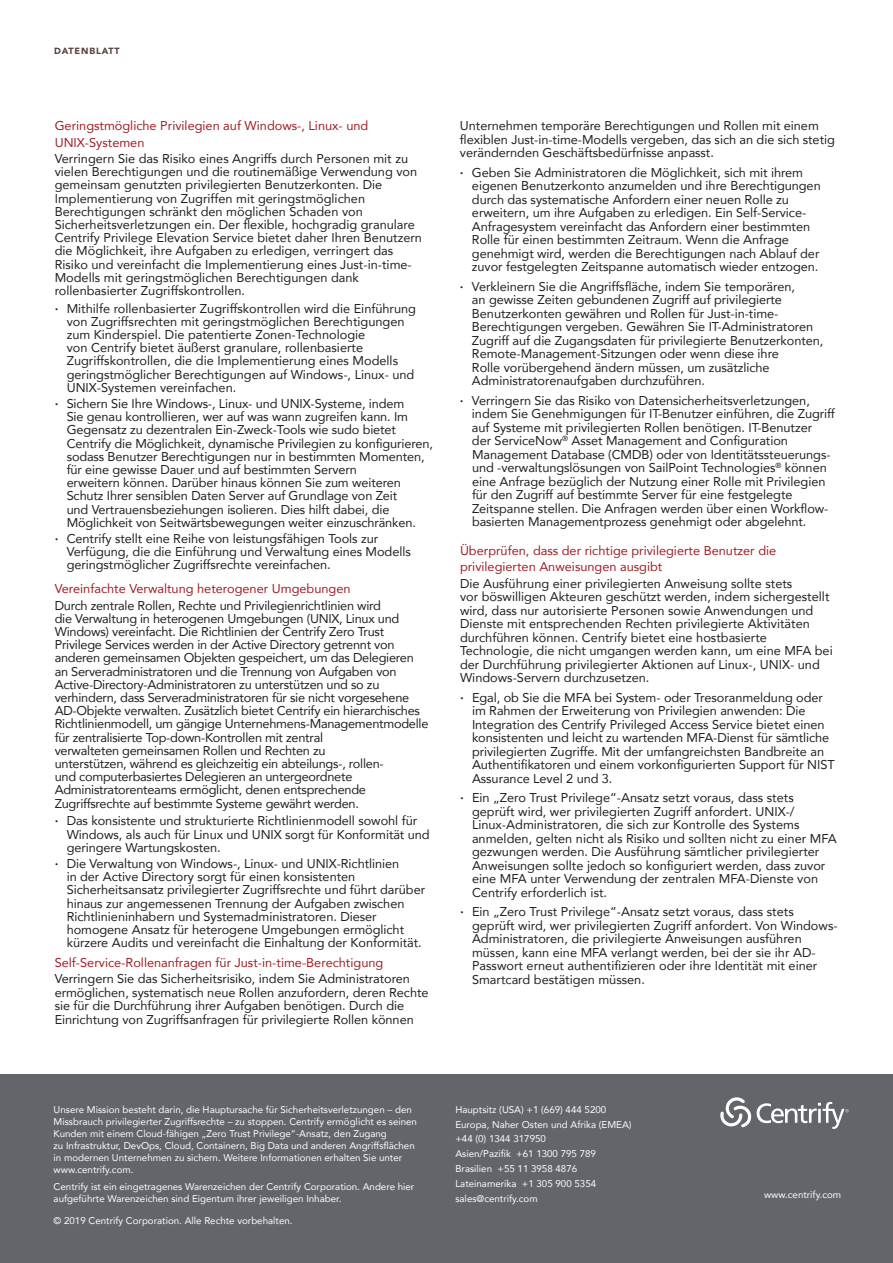
<style>
.page{position:relative;width:893px;height:1263px;background:#fff}
.page>*{position:absolute;margin:0;border:0;box-sizing:border-box;transform-origin:0 0}
.t1{font:12.75px/13.5px "Avenir";letter-spacing:-.005em;color:#231f20}
.t2{font:12.75px/16.5px "Avenir";color:#a11d23}
.t3{font:9.75px/12px "Avenir";color:#fff}
.t4{font:900 9px "Avenir";letter-spacing:.1em;color:#57423f}
.s1{font-weight:800}
</style>
<div class="page">
<div style="left:0;top:1074px;width:893px;height:189px;background:#63656a"></div>
<svg style="left:720px;top:1097px;width:129px;height:32px"></svg>
<p class="t4" style="left:54px;top:43px;width:67px">DATENBLATT</p>
<p class="t2" style="left:55px;top:117px;width:315px">Geringstmögliche Privilegien auf Windows-, Linux- und<br>UNIX-Systemen</p>
<p class="t1" style="left:55px;top:152px;width:369px">Verringern Sie das Risiko eines Angriffs durch Personen mit zu vielen Berechtigungen und die routinemäßige Verwendung von gemeinsam genutzten privilegierten Benutzerkonten. Die Implementierung von Zugriffen mit geringstmöglichen Berechtigungen schränkt den möglichen Schaden von Sicherheitsverletzungen ein. Der flexible, hochgradig granulare Centrify Privilege Elevation Service bietet daher Ihren Benutzern die Möglichkeit, ihre Aufgaben zu erledigen, verringert das Risiko und vereinfacht die Implementierung eines Just-in-time-Modells mit geringstmöglichen Berechtigungen dank rollenbasierter Zugriffskontrollen.</p>
<p class="t1" style="left:67px;top:301px;width:351px;text-indent:-12px"><span class="s1">·</span> Mithilfe rollenbasierter Zugriffskontrollen wird die Einführung von Zugriffsrechten mit geringstmöglichen Berechtigungen zum Kinderspiel. Die patentierte Zonen-Technologie<br>von Centrify bietet äußerst granulare, rollenbasierte Zugriffskontrollen, die die Implementierung eines Modells geringstmöglicher Berechtigungen auf Windows-, Linux- und UNIX-Systemen vereinfachen.</p>
<p class="t1" style="left:67px;top:397px;width:368px;text-indent:-12px"><span class="s1">·</span> Sichern Sie Ihre Windows-, Linux- und UNIX-Systeme, indem<br>Sie genau kontrollieren, wer auf was wann zugreifen kann. Im Gegensatz zu dezentralen Ein-Zweck-Tools wie sudo bietet Centrify die Möglichkeit, dynamische Privilegien zu konfigurieren, sodass Benutzer Berechtigungen nur in bestimmten Momenten, für eine gewisse Dauer und auf bestimmten Servern<br>erweitern können. Darüber hinaus können Sie zum weiteren Schutz Ihrer sensiblen Daten Server auf Grundlage von Zeit<br>und Vertrauensbeziehungen isolieren. Dies hilft dabei, die Möglichkeit von Seitwärtsbewegungen weiter einzuschränken.</p>
<p class="t1" style="left:67px;top:532px;width:346px;text-indent:-12px"><span class="s1">·</span> Centrify stellt eine Reihe von leistungsfähigen Tools zur<br>Verfügung, die die Einführung und Verwaltung eines Modells geringstmöglicher Zugriffsrechte vereinfachen.</p>
<p class="t2" style="left:55px;top:580px;width:297px">Vereinfachte Verwaltung heterogener Umgebungen</p>
<p class="t1" style="left:55px;top:598px;width:375px">Durch zentrale Rollen, Rechte und Privilegienrichtlinien wird<br>die Verwaltung in heterogenen Umgebungen (UNIX, Linux und Windows) vereinfacht. Die Richtlinien der Centrify Zero Trust Privilege Services werden in der Active Directory getrennt von anderen gemeinsamen Objekten gespeichert, um das Delegieren an Serveradministratoren und die Trennung von Aufgaben von Active-Directory-Administratoren zu unterstützen und so zu verhindern, dass Serveradministratoren für sie nicht vorgesehene AD-Objekte verwalten. Zusätzlich bietet Centrify ein hierarchisches Richtlinienmodell, um gängige Unternehmens-Managementmodelle für zentralisierte Top-down-Kontrollen mit zentral<br>verwalteten gemeinsamen Rollen und Rechten zu<br>unterstützen, während es gleichzeitig ein abteilungs-, rollen-<br>und computerbasiertes Delegieren an untergeordnete Administratorenteams ermöglicht, denen entsprechende Zugriffsrechte auf bestimmte Systeme gewährt werden.</p>
<p class="t1" style="left:67px;top:814px;width:365px;text-indent:-12px"><span class="s1">·</span> Das konsistente und strukturierte Richtlinienmodell sowohl für<br>Windows, als auch für Linux und UNIX sorgt für Konformität und geringere Wartungskosten.</p>
<p class="t1" style="left:67px;top:856px;width:360px;text-indent:-12px"><span class="s1">·</span> Die Verwaltung von Windows-, Linux- und UNIX-Richtlinien<br>in der Active Directory sorgt für einen konsistenten Sicherheitsansatz privilegierter Zugriffsrechte und führt darüber hinaus zur angemessenen Trennung der Aufgaben zwischen Richtlinieninhabern und Systemadministratoren. Dieser homogene Ansatz für heterogene Umgebungen ermöglicht kürzere Audits und vereinfacht die Einhaltung der Konformität.</p>
<p class="t2" style="left:55px;top:953px;width:330px">Self-Service-Rollenanfragen für Just-in-time-Berechtigung</p>
<p class="t1" style="left:55px;top:971px;width:375px">Verringern Sie das Sicherheitsrisiko, indem Sie Administratoren ermöglichen, systematisch neue Rollen anzufordern, deren Rechte sie für die Durchführung ihrer Aufgaben benötigen. Durch die Einrichtung von Zugriffsanfragen für privilegierte Rollen können</p>
<p class="t1" style="left:460px;top:119px;width:376px">Unternehmen temporäre Berechtigungen und Rollen mit einem flexiblen Just-in-time-Modells vergeben, das sich an die sich stetig verändernden Geschäftsbedürfnisse anpasst.</p>
<p class="t1" style="left:472px;top:165px;width:350px;text-indent:-12px"><span class="s1">·</span> Geben Sie Administratoren die Möglichkeit, sich mit ihrem eigenen Benutzerkonto anzumelden und ihre Berechtigungen durch das systematische Anfordern einer neuen Rolle zu erweitern, um ihre Aufgaben zu erledigen. Ein Self-Service-Anfragesystem vereinfacht das Anfordern einer bestimmten Rolle für einen bestimmten Zeitraum. Wenn die Anfrage genehmigt wird, werden die Berechtigungen nach Ablauf der zuvor festgelegten Zeitspanne automatisch wieder entzogen.</p>
<p class="t1" style="left:472px;top:279px;width:353px;text-indent:-12px"><span class="s1">·</span> Verkleinern Sie die Angriffsfläche, indem Sie temporären,<br>an gewisse Zeiten gebundenen Zugriff auf privilegierte Benutzerkonten gewähren und Rollen für Just-in-time-Berechtigungen vergeben. Gewähren Sie IT-Administratoren Zugriff auf die Zugangsdaten für privilegierte Benutzerkonten, Remote-Management-Sitzungen oder wenn diese ihre<br>Rolle vorübergehend ändern müssen, um zusätzliche Administratorenaufgaben durchzuführen.</p>
<p class="t1" style="left:472px;top:393px;width:364px;text-indent:-12px"><span class="s1">·</span> Verringern Sie das Risiko von Datensicherheitsverletzungen, indem Sie Genehmigungen für IT-Benutzer einführen, die Zugriff auf Systeme mit privilegierten Rollen benötigen. IT-Benutzer<br>der ServiceNow<sup>®</sup> Asset Management and Configuration Management Database (CMDB) oder von Identitätssteuerungs&shy;und -verwaltungslösungen von SailPoint Technologies<sup>®</sup> können eine Anfrage bezüglich der Nutzung einer Rolle mit Privilegien für den Zugriff auf bestimmte Server für eine festgelegte Zeitspanne stellen. Die Anfragen werden über einen Workflow&shy;basierten Managementprozess genehmigt oder abgelehnt.</p>
<p class="t2" style="left:460px;top:542px;width:318px">Überprüfen, dass der richtige privilegierte Benutzer die privilegierten Anweisungen ausgibt</p>
<p class="t1" style="left:460px;top:576px;width:374px">Die Ausführung einer privilegierten Anweisung sollte stets<br>vor böswilligen Akteuren geschützt werden, indem sichergestellt wird, dass nur autorisierte Personen sowie Anwendungen und Dienste mit entsprechenden Rechten privilegierte Aktivitäten durchführen können. Centrify bietet eine hostbasierte Technologie, die nicht umgangen werden kann, um eine MFA bei der Durchführung privilegierter Aktionen auf Linux-, UNIX- und Windows-Servern durchzusetzen.</p>
<p class="t1" style="left:472px;top:690px;width:364px;text-indent:-12px"><span class="s1">·</span> Egal, ob Sie die MFA bei System- oder Tresoranmeldung oder im Rahmen der Erweiterung von Privilegien anwenden: Die Integration des Centrify Privileged Access Service bietet einen konsistenten und leicht zu wartenden MFA-Dienst für sämtliche privilegierten Zugriffe. Mit der umfangreichsten Bandbreite an Authentifikatoren und einem vorkonfigurierten Support für NIST Assurance Level 2 und 3.</p>
<p class="t1" style="left:472px;top:791px;width:366px;text-indent:-12px"><span class="s1">·</span> Ein „Zero Trust Privilege“-Ansatz setzt voraus, dass stets geprüft wird, wer privilegierten Zugriff anfordert. UNIX-/ Linux-Administratoren, die sich zur Kontrolle des Systems anmelden, gelten nicht als Risiko und sollten nicht zu einer MFA gezwungen werden. Die Ausführung sämtlicher privilegierter Anweisungen sollte jedoch so konfiguriert werden, dass zuvor eine MFA unter Verwendung der zentralen MFA-Dienste von Centrify erforderlich ist.</p>
<p class="t1" style="left:472px;top:905px;width:367px;text-indent:-12px"><span class="s1">·</span> Ein „Zero Trust Privilege“-Ansatz setzt voraus, dass stets geprüft wird, wer privilegierten Zugriff anfordert. Von Windows-Administratoren, die privilegierte Anweisungen ausführen müssen, kann eine MFA verlangt werden, bei der sie ihr AD-Passwort erneut authentifizieren oder ihre Identität mit einer Smartcard bestätigen müssen.</p>
<p class="t3" style="left:54px;top:1103px;width:365px">Unsere Mission besteht darin, die Hauptursache für Sicherheitsverletzungen – den Missbrauch privilegierter Zugriffsrechte – zu stoppen. Centrify ermöglicht es seinen Kunden mit einem Cloud-fähigen „Zero Trust Privilege“-Ansatz, den Zugang<br>zu Infrastruktur, DevOps, Cloud, Containern, Big Data und anderen Angriffsflächen in modernen Unternehmen zu sichern. Weitere Informationen erhalten Sie unter www.centrify.com.</p>
<p class="t3" style="left:54px;top:1180px;width:362px">Centrify ist ein eingetragenes Warenzeichen der Centrify Corporation. Andere hier aufgeführte Warenzeichen sind Eigentum ihrer jeweiligen Inhaber.</p>
<p class="t3" style="left:54px;top:1214px;width:240px">© 2019 Centrify Corporation. Alle Rechte vorbehalten.</p>
<p class="t3" style="left:455px;top:1102px;width:178px;line-height:15px">Hauptsitz (USA) +1 (669) 444 5200<br>Europa, Naher Osten und Afrika (EMEA)</p>
<p class="t3" style="left:455px;top:1130px;width:142px;line-height:15px">+44 (0) 1344 317950<br>Asien/Pazifik +61 1300 795 789<br>Brasilien +55 11 3958 4876<br>Lateinamerika +1 305 900 5354 sales@centrify.com</p>
<p class="t3" style="left:764px;top:1189px;width:79px">www.centrify.com</p>
</div>
